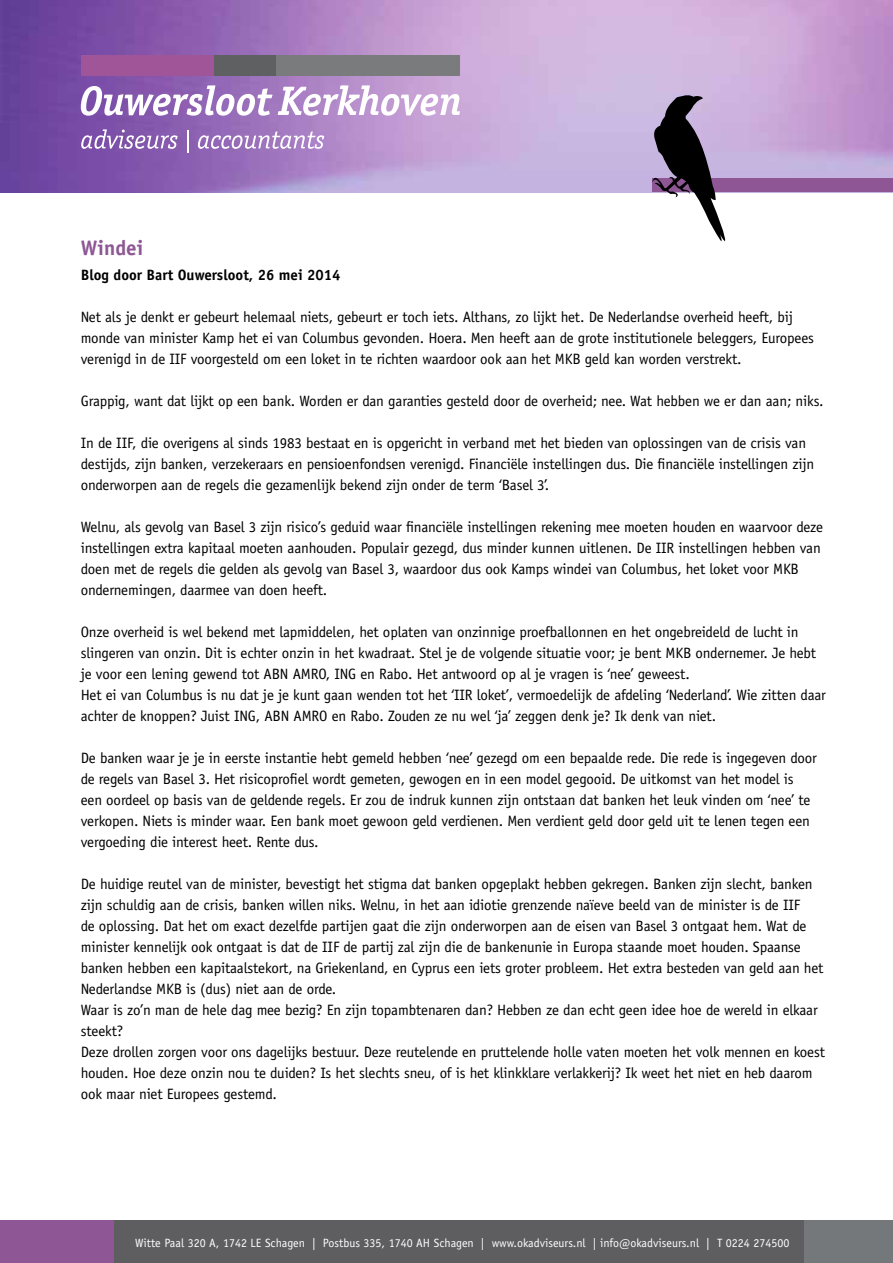
<style>
.page{position:relative;width:893px;height:1263px;background:#fff}
.page>*{position:absolute;margin:0;border:0;box-sizing:border-box;transform-origin:0 0}
.t1{font:700 21px "Officina Sans";color:#8e5695}
.t2{font:15px/21px "Officina Sans";letter-spacing:-.01em;color:#000}
.t3{font:700 15px "Officina Sans";color:#000}
.t4{font:12px "Officina Sans";color:#fff}
</style>
<div class="page">
<img style="left:0;top:0;width:893px;height:192px">
<div style="left:81px;top:55px;width:134px;height:21px;background:#a05598"></div>
<div style="left:276px;top:55px;width:183px;height:21px;background:#7a7b7d"></div>
<div style="left:215px;top:55px;width:61px;height:21px;background:#5f6062"></div>
<svg style="left:81px;top:85px;width:379px;height:31px"></svg>
<svg style="left:81px;top:129px;width:97px;height:20px;background:#a07fc0"></svg>
<hr style="left:187px;top:130px;width:2px;height:23px;background:#fff">
<svg style="left:198px;top:131px;width:126px;height:18px"></svg>
<div style="left:0;top:1220px;width:893px;height:43px;background:#5e5e61"></div>
<div style="left:0;top:1220px;width:114px;height:43px;background:#8e5695"></div>
<div style="left:805px;top:1220px;width:88px;height:43px;background:#75787a"></div>
<div style="left:652px;top:178px;width:241px;height:14px;background:#8e5695"></div>
<svg style="left:652px;top:95px;width:73px;height:146px"></svg>
<h1 class="t1" style="left:81px;top:234px;width:64px">Windei</h1>
<p class="t3" style="left:81px;top:266px;width:261px">Blog door Bart Ouwersloot, 26 mei 2014</p>
<p class="t2" style="left:81px;top:307px;width:735px">Net als je denkt er gebeurt helemaal niets, gebeurt er toch iets. Althans, zo lijkt het. De Nederlandse overheid heeft, bij monde van minister Kamp het ei van Columbus gevonden. Hoera. Men heeft aan de grote institutionele beleggers, Europees verenigd in de IIF voorgesteld om een loket in te richten waardoor ook aan het MKB geld kan worden verstrekt.</p>
<p class="t2" style="left:81px;top:391px;width:744px">Grappig, want dat lijkt op een bank. Worden er dan garanties gesteld door de overheid; nee. Wat hebben we er dan aan; niks.</p>
<p class="t2" style="left:81px;top:433px;width:735px">In de IIF, die overigens al sinds 1983 bestaat en is opgericht in verband met het bieden van oplossingen van de crisis van destijds, zijn banken, verzekeraars en pensioenfondsen verenigd. Financiële instellingen dus. Die financiële instellingen zijn onderworpen aan de regels die gezamenlijk bekend zijn onder de term ‘Basel 3’.</p>
<p class="t2" style="left:81px;top:517px;width:744px">Welnu, als gevolg van Basel 3 zijn risico’s geduid waar financiële instellingen rekening mee moeten houden en waarvoor deze instellingen extra kapitaal moeten aanhouden. Populair gezegd, dus minder kunnen uitlenen. De IIR instellingen hebben van doen met de regels die gelden als gevolg van Basel 3, waardoor dus ook Kamps windei van Columbus, het loket voor MKB ondernemingen, daarmee van doen heeft.</p>
<p class="t2" style="left:81px;top:622px;width:747px">Onze overheid is wel bekend met lapmiddelen, het oplaten van onzinnige proefballonnen en het ongebreideld de lucht in slingeren van onzin. Dit is echter onzin in het kwadraat. Stel je de volgende situatie voor; je bent MKB ondernemer. Je hebt je voor een lening gewend tot ABN AMRO, ING en Rabo. Het antwoord op al je vragen is ‘nee’ geweest.<br>Het ei van Columbus is nu dat je je kunt gaan wenden tot het ‘IIR loket’, vermoedelijk de afdeling ‘Nederland’. Wie zitten daar achter de knoppen? Juist ING, ABN AMRO en Rabo. Zouden ze nu wel ‘ja’ zeggen denk je? Ik denk van niet.</p>
<p class="t2" style="left:81px;top:748px;width:738px">De banken waar je je in eerste instantie hebt gemeld hebben ‘nee’ gezegd om een bepaalde rede. Die rede is ingegeven door de regels van Basel 3. Het risicoprofiel wordt gemeten, gewogen en in een model gegooid. De uitkomst van het model is een oordeel op basis van de geldende regels. Er zou de indruk kunnen zijn ontstaan dat banken het leuk vinden om ‘nee’ te verkopen. Niets is minder waar. Een bank moet gewoon geld verdienen. Men verdient geld door geld uit te lenen tegen een vergoeding die interest heet. Rente dus.</p>
<p class="t2" style="left:81px;top:874px;width:746px">De huidige reutel van de minister, bevestigt het stigma dat banken opgeplakt hebben gekregen. Banken zijn slecht, banken zijn schuldig aan de crisis, banken willen niks. Welnu, in het aan idiotie grenzende naïeve beeld van de minister is de IIF<br>de oplossing. Dat het om exact dezelfde partijen gaat die zijn onderworpen aan de eisen van Basel 3 ontgaat hem. Wat de minister kennelijk ook ontgaat is dat de IIF de partij zal zijn die de bankenunie in Europa staande moet houden. Spaanse banken hebben een kapitaalstekort, na Griekenland, en Cyprus een iets groter probleem. Het extra besteden van geld aan het Nederlandse MKB is (dus) niet aan de orde.<br>Waar is zo’n man de hele dag mee bezig? En zijn topambtenaren dan? Hebben ze dan echt geen idee hoe de wereld in elkaar steekt?<br>Deze drollen zorgen voor ons dagelijks bestuur. Deze reutelende en pruttelende holle vaten moeten het volk mennen en koest houden. Hoe deze onzin nou te duiden? Is het slechts sneu, of is het klinkklare verlakkerij? Ik weet het niet en heb daarom ook maar niet Europees gestemd.</p>
<p class="t4" style="left:135px;top:1235px;width:656px">Witte Paal 320 A, 1742 LE Schagen | Postbus 335, 1740 AH Schagen | www.okadviseurs.nl | info@okadviseurs.nl | T 0224 274500</p>
</div>
